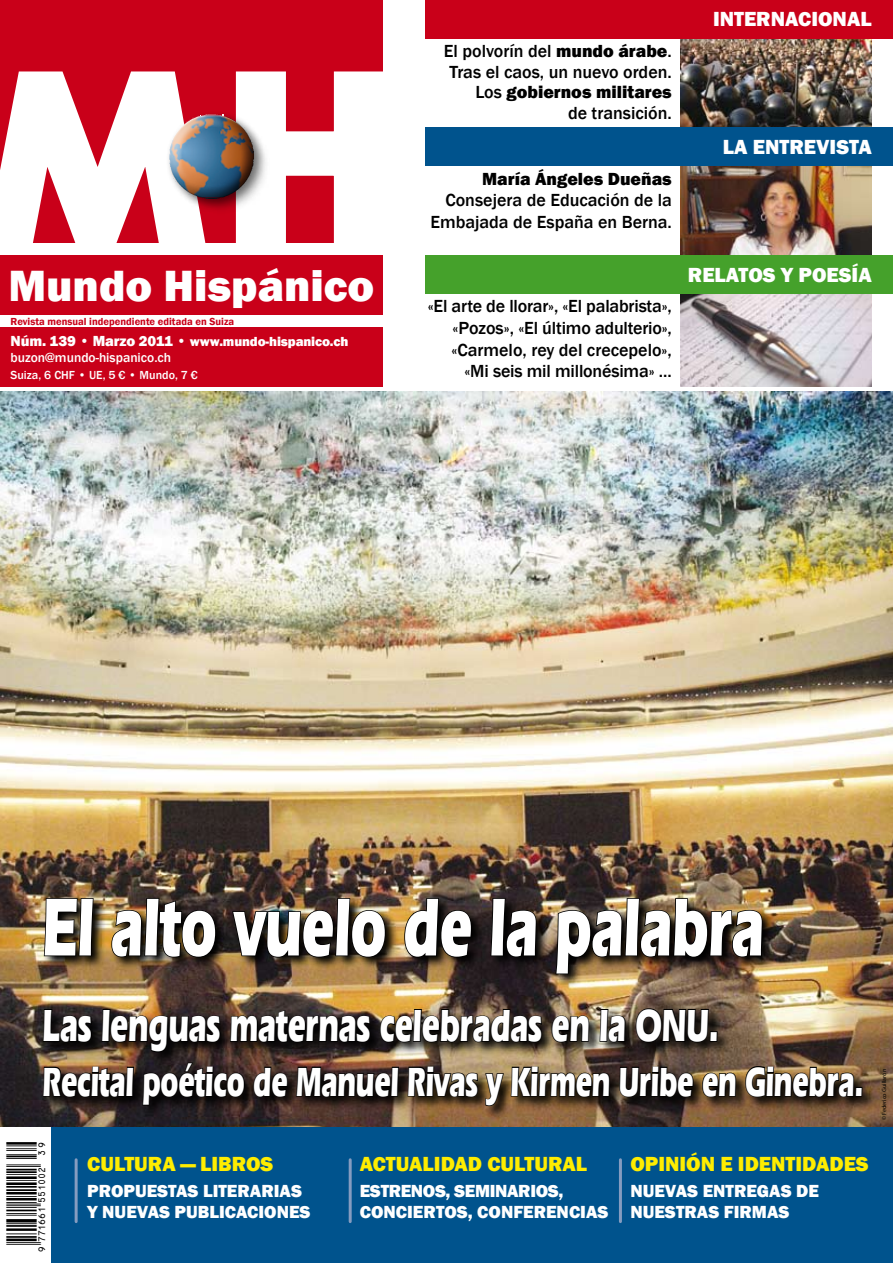
<style>
.page{position:relative;width:893px;height:1263px;background:#fff}
.page>*{position:absolute;margin:0;border:0;box-sizing:border-box;transform-origin:0 0}
.t1{font:700 220.5px "Century Gothic";color:#fff;scale:1.08 1}
.t2{font:700 85.5px "Eras IT Cby BT";letter-spacing:-.01em;color:#fff;scale:.67 1}
.t3{font:700 47.25px "Eras IT Cby BT";letter-spacing:-.01em;color:#fff;scale:.67 1}
.t4{font:800 45px "Franklin Gothic";color:#fff}
.t5{font:700 42.75px "Eras IT Cby BT";letter-spacing:-.01em;color:#fff;scale:.67 1}
.t6{font:800 21px "Franklin Gothic";color:#ffed00}
.t7{font:800 21px "Franklin Gothic";color:#fff}
.t8{font:500 18px/21.6px "Franklin Gothic";color:#000;text-align:right}
.t9{font:800 18px/21.6px "Franklin Gothic";color:#fff}
.t10{font:800 18px "Franklin Gothic";color:#000}
.t11{font:800 18px "Franklin Gothic";letter-spacing:-.02em;color:#fff}
.t12{font:500 13.5px/16.2px "Franklin Gothic";color:#fff}
.t13{font:500 12px "Franklin Gothic";color:#fff}
.t14{font:600 10.5px "Franklin Gothic";color:#c90019}
.t15{font:6px "Myriad Pro";color:#000}
.s1{font-weight:800;font-size:15px}
.s2{font-weight:800}
</style>
<div class="page">
<div style="left:0;top:1127px;width:893px;height:136px;background:#00538d"></div>
<img style="left:681px;top:38px;width:190px;height:90px">
<img style="left:681px;top:166px;width:190px;height:89px">
<div style="left:425px;top:0;width:468px;height:38px;background:#c90019"></div>
<div style="left:425px;top:128px;width:468px;height:38px;background:#00538d"></div>
<div style="left:0;top:1127px;width:51px;height:136px;background:#fff"></div>
<div style="left:0;top:0;width:383px;height:242px;background:#c90019"></div>
<div style="left:0;top:255px;width:383px;height:60px;background:#c90019"></div>
<svg style="left:0;top:71px;width:383px;height:172px"></svg>
<div style="left:168px;top:114px;width:59px;height:95px;background:#fff;opacity:.6"></div>
<div style="left:173px;top:114px;width:107px;height:110px;background:#000;opacity:.9"></div>
<div style="left:0;top:327px;width:383px;height:60px;background:#c90019"></div>
<img style="left:0;top:391px;width:893px;height:736px">
<img style="left:855px;top:896px;width:21px;height:224px">
<div style="left:855px;top:1087px;width:7px;height:9px;border:2px solid #000"></div>
<img style="left:681px;top:293px;width:190px;height:94px">
<div style="left:425px;top:255px;width:468px;height:38px;background:#45a12b"></div>
<img style="left:6px;top:827px;width:849px;height:396px">
<h1 class="t1" style="left:-12px;top:21px;width:380px">MH</h1>
<h3 class="t4" style="left:8px;top:256px;width:367px">MUNDO HISPÁNICO</h3>
<p class="t12" style="left:11px;top:334px;width:339px"><span class="s1">NÚM. 139 • MARZO 2011 •</span> <span class="s2">WWW.MUNDO-HISPANICO.CH </span>buzon@mundo-hispanico.ch</p>
<p class="t13" style="left:11px;top:367px;width:189px">Suiza, 6 CHF • UE, 5 € • Mundo, 7 €</p>
<p class="t14" style="left:11px;top:315px;width:225px">Revista mensual independiente editada en Suiza</p>
<p class="t8" style="left:444px;top:41px;width:229px;line-height:20.5px">El polvorín del <span class="s2">MUNDO ÁRABE</span>.<br>Tras el caos, un nuevo orden.<br>Los <span class="s2">GOBIERNOS MILITARES<br></span>de transición.</p>
<p class="t10" style="left:482px;top:167px;width:191px">MARÍA ÁNGELES DUEÑAS</p>
<p class="t8" style="left:430px;top:190px;width:243px">Consejera de Educación de la<br>Embajada de España en Berna.</p>
<p class="t8" style="left:428px;top:296px;width:246px">«El arte de llorar», «El palabrista», «Pozos», «El último adulterio», «Carmelo, rey del crecepelo», «Mi seis mil millonésima» ...</p>
<p class="t7" style="left:713px;top:6px;width:160px">INTERNACIONAL</p>
<p class="t7" style="left:723px;top:133px;width:150px">LA ENTREVISTA</p>
<p class="t7" style="left:688px;top:261px;width:185px">RELATOS Y POESÍA</p>
<h2 class="t2" style="left:43px;top:874px;width:1079px">El alto vuelo de la palabra</h2>
<h3 class="t3" style="left:43px;top:996px;width:1011px">Las lenguas maternas celebradas en la ONU.</h3>
<h3 class="t5" style="left:43px;top:1055px;width:1227px">Recital poético de Manuel Rivas y Kirmen Uribe en Ginebra.</h3>
<p class="t6" style="left:87px;top:1151px;width:159px">CULTURA — LIBROS</p>
<p class="t9" style="left:87px;top:1180px;width:216px">PROPUESTAS LITERARIAS<br>Y NUEVAS</p>
<p class="t9" style="left:175px;top:1201px;width:46px">PUBLICACIONES</p>
<p class="t6" style="left:360px;top:1151px;width:229px">ACTUALIDAD CULTURAL</p>
<p class="t9" style="left:360px;top:1180px;width:22px">ESTRENOS</p>
<p class="t11" style="left:446px;top:1179px;width:119px">, SEMINARIOS,</p>
<p class="t9" style="left:360px;top:1201px;width:23px">CONCIERTOS</p>
<p class="t9" style="left:468px;top:1201px;width:142px">, CONFERENCIAS</p>
<p class="t6" style="left:630px;top:1151px;width:26px">OPINI</p>
<p class="t6" style="left:686px;top:1151px;width:65px">ÓNEIDENTIDADES</p>
<p class="t9" style="left:630px;top:1180px;width:36px">NUEVAS</p>
<p class="t9" style="left:703px;top:1180px;width:12px">ENTRE</p>
<p class="t9" style="left:757px;top:1180px;width:51px">GAS DE</p>
<p class="t9" style="left:630px;top:1201px;width:36px">NUESTRAS</p>
<p class="t9" style="left:724px;top:1201px;width:12px">FIRMAS</p>
<p class="t15" style="left:880px;top:1120px;width:52px;rotate:-90deg">© Federico Guillarón</p>
</div>
